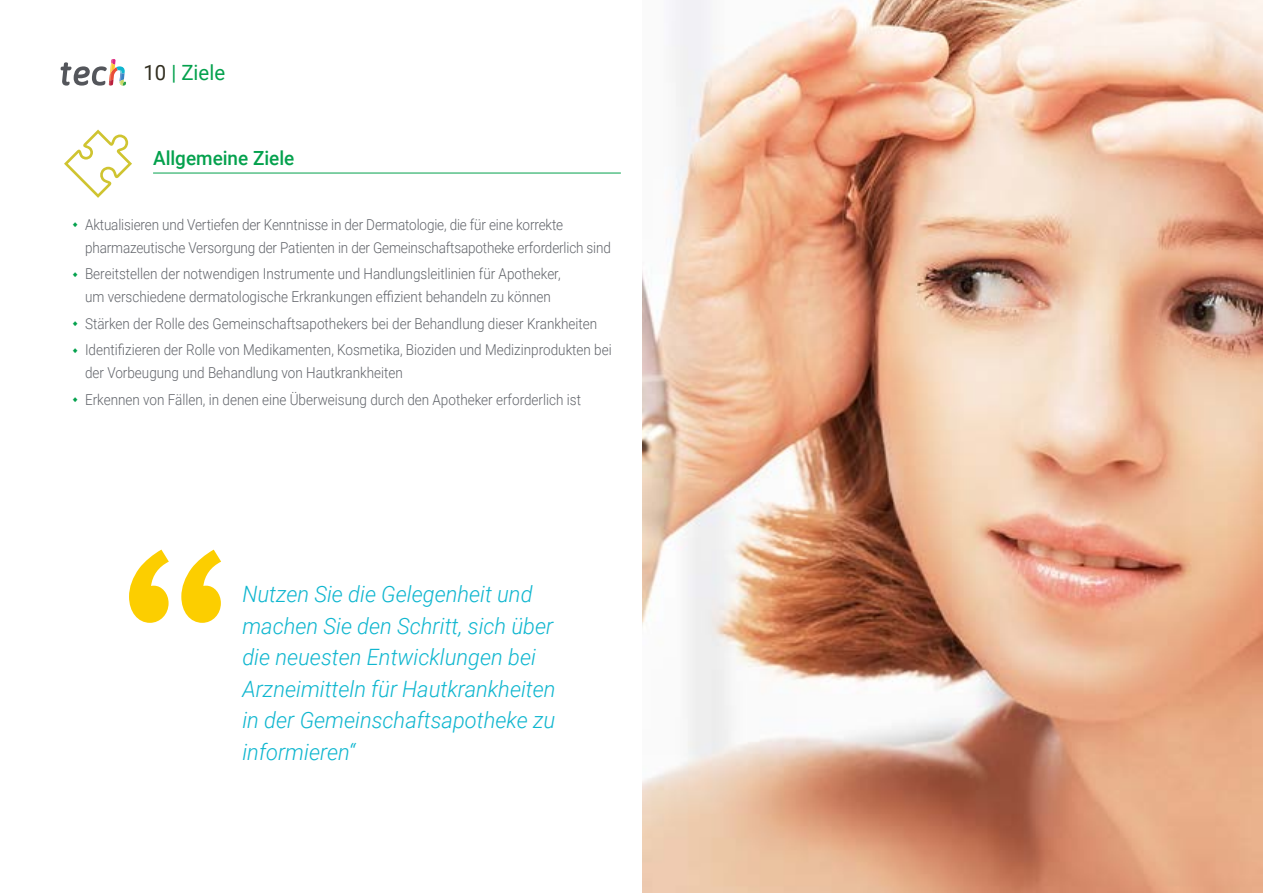
<style>
.page{position:relative;width:1263px;height:893px;background:#fff}
.page>*{position:absolute;margin:0;border:0;box-sizing:border-box;transform-origin:0 0}
.t1{font:italic 300 22.5px/31.5px "Roboto";color:#0fb6cf}
.t2{font:21px "Roboto";color:#04a14d}
.t3{font:500 19.5px "Roboto";color:#04a14d}
.t4{font:300 15px/22.5px "Roboto";color:#61646a;scale:.9 1}
.s1{color:#312e20}
</style>
<div class="page">
<hr style="left:153px;top:173px;width:468px;height:1px;background:#04a14d">
<svg style="left:64px;top:130px;width:68px;height:68px"></svg>
<img style="left:642px;top:0;width:621px;height:893px">
<svg style="left:129px;top:550px;width:92px;height:73px"></svg>
<svg style="left:61px;top:59px;width:65px;height:27px"></svg>
<h2 class="t2" style="left:144px;top:57px;width:83px"><span class="s1">10</span> | Ziele</h2>
<h3 class="t3" style="left:153px;top:144px;width:143px">Allgemeine Ziele</h3>
<p class="t4" style="left:85px;top:213px;width:586px">Aktualisieren und Vertiefen der Kenntnisse in der Dermatologie, die für eine korrekte pharmazeutische Versorgung der Patienten in der Gemeinschaftsapotheke erforderlich sind</p>
<p class="t4" style="left:85px;top:262px;width:530px">Bereitstellen der notwendigen Instrumente und Handlungsleitlinien für Apotheker, um verschiedene dermatologische Erkrankungen effizient behandeln zu können</p>
<p class="t4" style="left:85px;top:309px;width:587px;line-height:26.7px">Stärken der Rolle des Gemeinschaftsapothekers bei der Behandlung dieser Krankheiten<br>Identifizieren der Rolle von Medikamenten, Kosmetika, Bioziden und Medizinprodukten bei</p>
<p class="t4" style="left:85px;top:359px;width:552px;line-height:26.7px">der Vorbeugung und Behandlung von Hautkrankheiten<br>Erkennen von Fällen, in denen eine Überweisung durch den Apotheker erforderlich ist</p>
<h1 class="t1" style="left:242px;top:578px;width:315px">Nutzen Sie die Gelegenheit und machen Sie den Schritt, sich über die neuesten Entwicklungen bei<br>Arzneimitteln für Hautkrankheiten in der Gemeinschaftsapotheke zu informieren“</h1>
</div>
